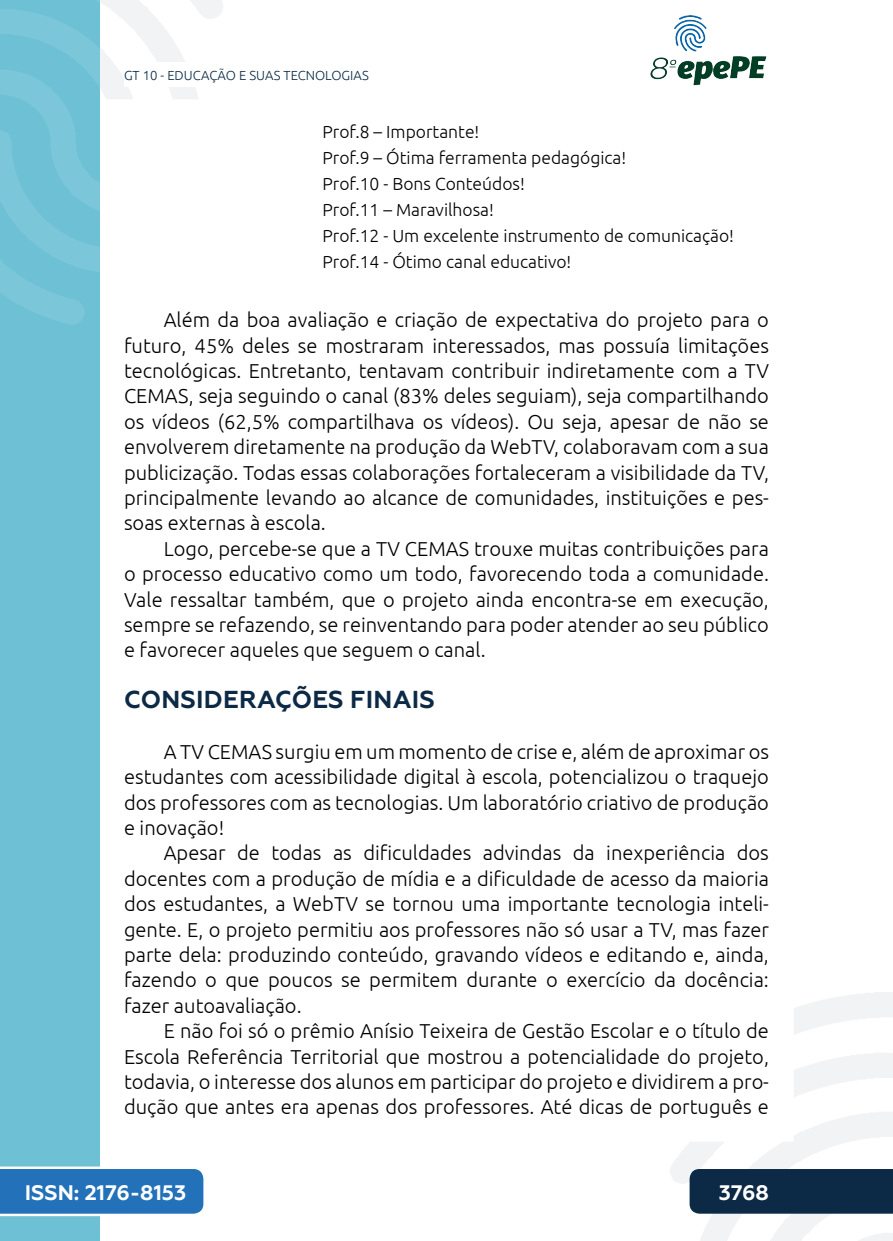
<style>
.page{position:relative;width:893px;height:1241px;background:#fff}
.page>*{position:absolute;margin:0;border:0;box-sizing:border-box;transform-origin:0 0}
._3_SUBTÍTULO{font:700 24.5px "Geometria";letter-spacing:.01em;color:#0c2a46}
.t1{font:700 21px "Geometria";color:#fff}
._5_CORPO{font:300 20.12px/25.4px "Ubuntu";color:#000;text-align:justify}
._8_CITACAO{font:300 17.5px "Ubuntu";color:#000}
.t2{font:300 13.12px "Ubuntu";color:#0c2a46}
</style>
<div class="page">
<svg style="left:670px;top:992px;width:223px;height:248px"></svg>
<svg style="left:99px;top:0;width:124px;height:324px"></svg>
<img style="left:650px;top:15px;width:117px;height:71px">
<div style="left:0;top:0;width:99px;height:1240px;background:#6ec0d5"></div>
<svg style="left:0;top:0;width:99px;height:325px"></svg>
<svg style="left:0;top:1166px;width:203px;height:49px;background:#367dbf"></svg>
<div style="left:690px;top:1168px;width:203px;height:45px;background:#0c2a46"></div>
<div style="left:124px;top:62px;width:516px;height:25px;background:#fff"></div>
<p class="t2" style="left:124px;top:67px;width:246px">GT 10 - EDUCAÇÃO E SUAS TECNOLOGIAS</p>
<p class="_8_CITACAO" style="left:322px;top:121px;width:158px">Prof.8 – Importante!</p>
<p class="_8_CITACAO" style="left:322px;top:147px;width:305px">Prof.9 – Ótima ferramenta pedagógica!</p>
<p class="_8_CITACAO" style="left:322px;top:173px;width:204px">Prof.10 - Bons Conteúdos!</p>
<p class="_8_CITACAO" style="left:322px;top:199px;width:173px">Prof.11 – Maravilhosa!</p>
<p class="_8_CITACAO" style="left:322px;top:225px;width:413px">Prof.12 - Um excelente instrumento de comunicação!</p>
<p class="_8_CITACAO" style="left:322px;top:251px;width:250px">Prof.14 - Ótimo canal educativo!</p>
<p class="_5_CORPO" style="left:124px;top:307px;width:646px;text-indent:40px">Além da boa avaliação e criação de expectativa do projeto para o futuro, 45% deles se mostraram interessados, mas possuía limitações tecnológicas. Entretanto, tentavam contribuir indiretamente com a TV CEMAS, seja seguindo o canal (83% deles seguiam), seja compartilhando os vídeos (62,5% compartilhava os vídeos). Ou seja, apesar de não se envolverem diretamente na produção da WebTV, colaboravam com a sua publicização. Todas essas colaborações fortaleceram a visibilidade da TV, principalmente levando ao alcance de comunidades, instituições e pes&shy;soas externas à escola.</p>
<p class="_5_CORPO" style="left:124px;top:535px;width:646px;text-indent:40px">Logo, percebe-se que a TV CEMAS trouxe muitas contribuições para o processo educativo como um todo, favorecendo toda a comunidade.<br>Vale ressaltar também, que o projeto ainda encontra-se em execução, sempre se refazendo, se reinventando para poder atender ao seu público e favorecer aqueles que seguem o canal.</p>
<p class="_3_SUBTÍTULO" style="left:124px;top:685px;width:312px">CONSIDERAÇÕES FINAIS</p>
<p class="_5_CORPO" style="left:124px;top:738px;width:646px;text-indent:40px">A TV CEMAS surgiu em um momento de crise e, além de aproximar os estudantes com acessibilidade digital à escola, potencializou o traquejo dos professores com as tecnologias. Um laboratório criativo de produção e inovação!</p>
<p class="_5_CORPO" style="left:124px;top:840px;width:646px;text-indent:40px">Apesar de todas as dificuldades advindas da inexperiência dos docentes com a produção de mídia e a dificuldade de acesso da maioria dos estudantes, a WebTV se tornou uma importante tecnologia inteli&shy;gente. E, o projeto permitiu aos professores não só usar a TV, mas fazer parte dela: produzindo conteúdo, gravando vídeos e editando e, ainda, fazendo o que poucos se permitem durante o exercício da docência: fazer autoavaliação.</p>
<p class="_5_CORPO" style="left:124px;top:1017px;width:646px;text-indent:40px">E não foi só o prêmio Anísio Teixeira de Gestão Escolar e o título de Escola Referência Territorial que mostrou a potencialidade do projeto, todavia, o interesse dos alunos em participar do projeto e dividirem a pro&shy;dução que antes era apenas dos professores. Até dicas de português e</p>
<p class="t1" style="left:25px;top:1179px;width:163px">ISSN: 2176-8153</p>
<p class="t1" style="left:719px;top:1179px;width:52px">3768</p>
</div>
